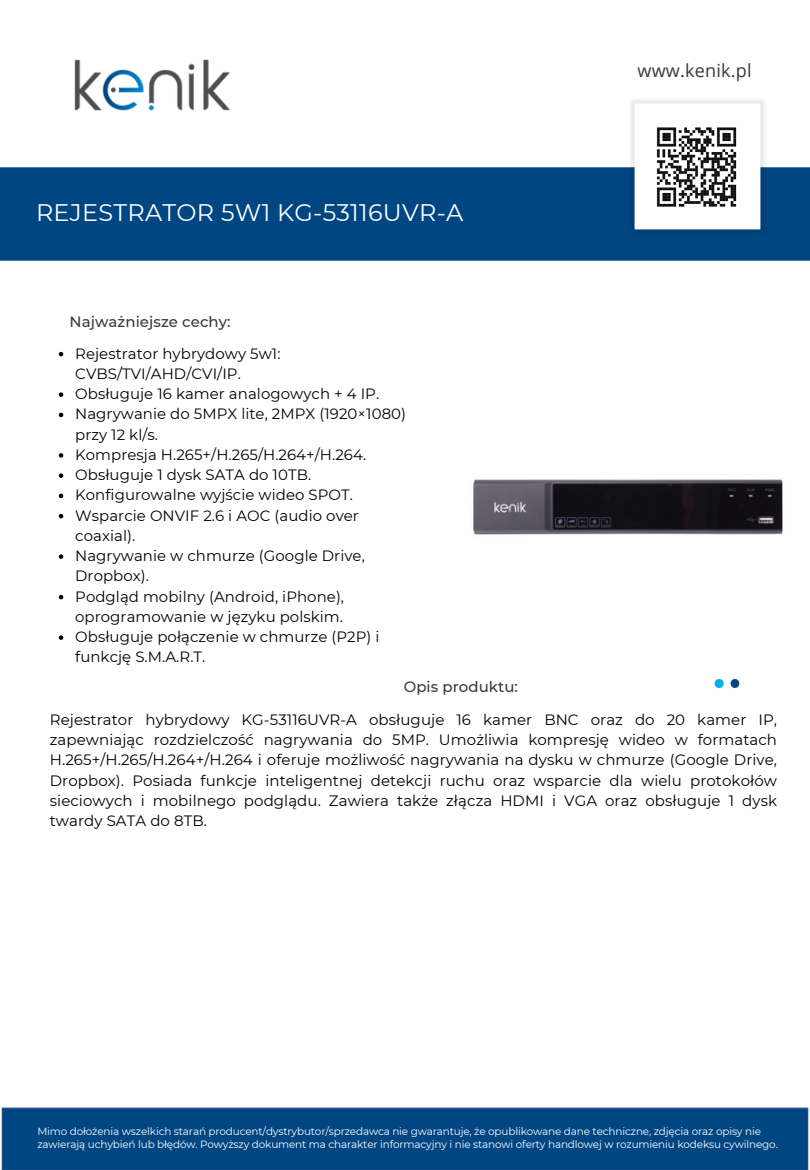
<style>
.page{position:relative;width:810px;height:1170px;background:#fff}
.page>*{position:absolute;margin:0;border:0;box-sizing:border-box;transform-origin:0 0}
.t1{font:24px "Montserrat";letter-spacing:.01em;color:#fff}
.t2{font:18px "Open Sans";letter-spacing:.015em;color:#3b3838}
.t3{font:15px/20.2px "Montserrat";letter-spacing:.005em;color:#000}
.t4{font:500 15px "Montserrat";letter-spacing:.005em;color:#3b3838}
.t5{font:10.5px/12.3px "Montserrat";letter-spacing:-.015em;color:#fff}
</style>
<div class="page">
<div style="left:0;top:168px;width:810px;height:92px;background:#004682"></div>
<div style="left:1px;top:1107px;width:808px;height:63px;background:#004682"></div>
<img style="left:74px;top:59px;width:157px;height:52px">
<img style="left:714px;top:679px;width:26px;height:9px">
<img style="left:627px;top:167px;width:141px;height:71px">
<img style="left:628px;top:100px;width:139px;height:136px">
<img style="left:473px;top:479px;width:310px;height:56px">
<svg style="left:59px;top:352px;width:4px;height:4px"></svg>
<svg style="left:59px;top:392px;width:4px;height:5px"></svg>
<svg style="left:59px;top:413px;width:4px;height:4px"></svg>
<svg style="left:59px;top:453px;width:4px;height:5px"></svg>
<svg style="left:59px;top:473px;width:4px;height:5px"></svg>
<svg style="left:59px;top:494px;width:4px;height:4px"></svg>
<svg style="left:59px;top:514px;width:4px;height:4px"></svg>
<svg style="left:59px;top:554px;width:4px;height:5px"></svg>
<svg style="left:59px;top:595px;width:4px;height:4px"></svg>
<svg style="left:59px;top:635px;width:4px;height:5px"></svg>
<p class="t1" style="left:36px;top:198px;width:429px">REJESTRATOR 5W1 KG-53116UVR-A</p>
<h3 class="t4" style="left:70px;top:312px;width:162px">Najważniejsze cechy:</h3>
<p class="t3" style="left:75px;top:343px;width:207px">Rejestrator hybrydowy 5w1:<br>CVBS/TVI/AHD/CVI/IP.</p>
<p class="t3" style="left:75px;top:384px;width:306px">Obsługuje 16 kamer analogowych + 4 IP.</p>
<p class="t3" style="left:75px;top:404px;width:332px">Nagrywanie do 5MPX lite, 2MPX (1920×1080) przy 12 kl/s.</p>
<p class="t3" style="left:75px;top:444px;width:293px">Kompresja H.265+/H.265/H.264+/H.264.</p>
<p class="t3" style="left:75px;top:465px;width:237px">Obsługuje 1 dysk SATA do 10TB.</p>
<p class="t3" style="left:75px;top:485px;width:279px">Konfigurowalne wyjście wideo SPOT.</p>
<p class="t3" style="left:75px;top:505px;width:285px">Wsparcie ONVIF 2.6 i AOC (audio over coaxial).</p>
<h3 class="t3" style="left:75px;top:546px;width:291px">Nagrywanie w chmurze (Google Drive,<br>Dropbox).</h3>
<p class="t3" style="left:75px;top:586px;width:270px">Podgląd mobilny (Android, iPhone), oprogramowanie w języku polskim.</p>
<h4 class="t3" style="left:75px;top:627px;width:306px">Obsługuje połączenie w chmurze (P2P) i funkcję S.M.A.R.T.</h4>
<p class="t4" style="left:404px;top:677px;width:116px">Opis produktu:</p>
<p class="t2" style="left:638px;top:58px;width:116px">www.kenik.pl</p>
<p class="t3" style="left:50px;top:709px;width:729px;text-align:justify">Rejestrator hybrydowy KG-53116UVR-A obsługuje 16 kamer BNC oraz do 20 kamer IP, zapewniając rozdzielczość nagrywania do 5MP. Umożliwia kompresję wideo w formatach H.265+/H.265/H.264+/H.264 i oferuje możliwość nagrywania na dysku w chmurze (Google Drive, Dropbox). Posiada funkcje inteligentnej detekcji ruchu oraz wsparcie dla wielu protokołów sieciowych i mobilnego podglądu. Zawiera także złącza HDMI i VGA oraz obsługuje 1 dysk twardy SATA do 8TB.</p>
<p class="t5" style="left:37px;top:1125px;width:742px">Mimo dołożenia wszelkich starań producent/dystrybutor/sprzedawca nie gwarantuje, że opublikowane dane techniczne, zdjęcia oraz opisy nie zawierają uchybień lub błędów. Powyższy dokument ma charakter informacyjny i nie stanowi oferty handlowej w rozumieniu kodeksu cywilnego.</p>
</div>
